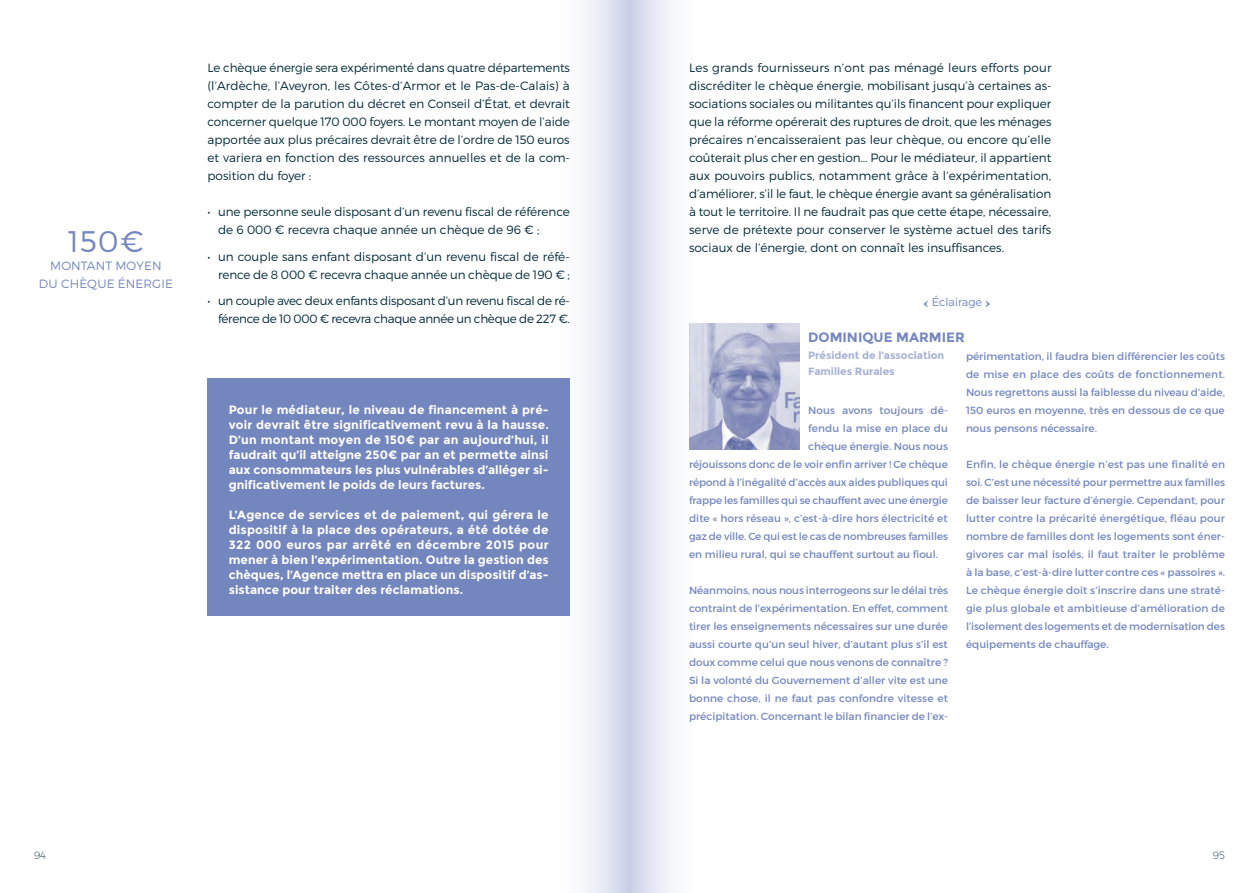
<style>
.page{position:relative;width:1259px;height:893px;background:#fff}
.page>*{position:absolute;margin:0;border:0;box-sizing:border-box;transform-origin:0 0}
.Chiffres_clés___marg{font:300 29.7px "Montserrat";color:#7486be}
.Titre_focus{font:700 13.5px "Montserrat";color:#7486be}
.Texte_courant{font:300 12px/18px "Montserrat";color:#002836;text-align:justify}
.texte_courant_focus{font:700 12px/15px "Montserrat";color:#fff;text-align:justify}
.Texte_courant-2{font:300 12px/18px "Montserrat";letter-spacing:-.025em;color:#002836;text-align:right}
.Chiffres_clés___marg-2{font:300 12px "Montserrat";letter-spacing:.01em;color:#7486be}
._03_petit_TITRE{font:300 11.25px "Montserrat";color:#7486be}
.ITW-DEF{font:10.5px/18px "Montserrat";color:#7486be;text-align:justify}
.petit_ITW{font:700 10.5px/16.5px "Montserrat";color:#a5b0d4}
.t1{font:200 10.5px "Montserrat";color:#002836}
.s1{font-family:"Butler";font-weight:900;font-size:15px}
</style>
<div class="page">
<svg style="left:587px;top:0;width:129px;height:893px"></svg>
<div style="left:207px;top:378px;width:363px;height:238px;background:#7486be"></div>
<img style="left:689px;top:324px;width:110px;height:126px">
<p class="Texte_courant" style="left:689px;top:59px;width:364px">Les grands fournisseurs n’ont pas ménagé leurs efforts pour discréditer le chèque énergie, mobilisant jusqu’à certaines as&shy;sociations sociales ou militantes qu’ils financent pour expliquer que la réforme opérerait des ruptures de droit, que les ménages précaires n’encaisseraient pas leur chèque, ou encore qu’elle coûterait plus cher en gestion... Pour le médiateur, il appartient aux pouvoirs publics, notamment grâce à l’expérimentation, d’améliorer, s’il le faut, le chèque énergie avant sa généralisation à tout le territoire. Il ne faudrait pas que cette étape, nécessaire, serve de prétexte pour conserver le système actuel des tarifs</p>
<p class="Texte_courant" style="left:207px;top:59px;width:364px">Le chèque énergie sera expérimenté dans quatre départements (l’Ardèche, l’Aveyron, les Côtes-d’Armor et le Pas-de-Calais) à compter de la parution du décret en Conseil d’État, et devrait concerner quelque 170 000 foyers. Le montant moyen de l’aide apportée aux plus précaires devrait être de l’ordre de 150 euros et variera en fonction des ressources annuelles et de la com&shy;position du foyer :</p>
<p class="Texte_courant" style="left:218px;top:203px;width:353px;text-indent:-10px">• une personne seule disposant d’un revenu fiscal de référence de 6 000 € recevra chaque année un chèque de 96 € ;</p>
<p class="Texte_courant" style="left:207px;top:247px;width:364px;text-align:right">• un couple sans enfant disposant d’un revenu fiscal de réfé&shy;rence de 8 000 € recevra chaque année un chèque de 190 € ;</p>
<p class="Texte_courant-2" style="left:207px;top:292px;width:364px">• un couple avec deux enfants disposant d’un revenu fiscal de ré&shy;férence de 10 000 € recevra chaque année un chèque de 227 €.</p>
<p class="Chiffres_clés___marg" style="left:68px;top:223px;width:77px">150€</p>
<p class="Texte_courant" style="left:689px;top:239px;width:316px">sociaux de l’énergie, dont on connaît les insuffisances.</p>
<p class="Chiffres_clés___marg-2" style="left:50px;top:258px;width:113px">MONTANT MOYEN</p>
<p class="Chiffres_clés___marg-2" style="left:39px;top:276px;width:135px">DU CHÈQUE ÉNERGIE</p>
<p class="_03_petit_TITRE" style="left:923px;top:295px;width:70px"><span class="s1">‹</span> Éclairage <span class="s1">›</span></p>
<p class="texte_courant_focus" style="left:229px;top:403px;width:321px">Pour le médiateur, le niveau de financement à pré&shy;voir devrait être significativement revu à la hausse.<br>D’un montant moyen de 150€ par an aujourd’hui, il faudrait qu’il atteigne 250€ par an et permette ainsi aux consommateurs les plus vulnérables d’alléger si&shy;gnificativement le poids de leurs factures.</p>
<p class="texte_courant_focus" style="left:229px;top:508px;width:321px">L’Agence de services et de paiement, qui gérera le dispositif à la place des opérateurs, a été dotée de 322 000 euros par arrêté en décembre 2015 pour mener à bien l’expérimentation. Outre la gestion des chèques, l’Agence mettra en place un dispositif d’as&shy;sistance pour traiter des réclamations.</p>
<p class="Titre_focus" style="left:808px;top:329px;width:158px">DOMINIQUE MARMIER</p>
<p class="petit_ITW" style="left:808px;top:347px;width:138px">Président de l’association<br>Familles Rurales</p>
<p class="ITW-DEF" style="left:808px;top:401px;width:141px">Nous avons toujours dé-</p>
<p class="ITW-DEF" style="left:808px;top:419px;width:141px">fendu la mise en place du</p>
<p class="ITW-DEF" style="left:808px;top:437px;width:141px">chèque énergie. Nous nous</p>
<p class="ITW-DEF" style="left:689px;top:455px;width:260px">réjouissons donc de le voir enfin arriver ! Ce chèque</p>
<p class="ITW-DEF" style="left:689px;top:473px;width:260px">répond à l’inégalité d’accès aux aides publiques qui</p>
<p class="ITW-DEF" style="left:689px;top:491px;width:260px">frappe les familles qui se chauffent avec une énergie</p>
<p class="ITW-DEF" style="left:689px;top:509px;width:260px">dite « hors réseau », c’est-à-dire hors électricité et</p>
<p class="ITW-DEF" style="left:689px;top:527px;width:260px">gaz de ville. Ce qui est le cas de nombreuses familles</p>
<p class="ITW-DEF" style="left:689px;top:545px;width:251px">en milieu rural, qui se chauffent surtout au fioul.</p>
<p class="ITW-DEF" style="left:689px;top:581px;width:260px">Néanmoins, nous nous interrogeons sur le délai très contraint de l’expérimentation. En effet, comment tirer les enseignements nécessaires sur une durée aussi courte qu’un seul hiver, d’autant plus s’il est doux comme celui que nous venons de connaître ?<br>Si la volonté du Gouvernement d’aller vite est une bonne chose, il ne faut pas confondre vitesse et précipitation. Concernant le bilan financier de l’ex-</p>
<p class="ITW-DEF" style="left:966px;top:347px;width:260px">périmentation, il faudra bien différencier les coûts de mise en place des coûts de fonctionnement.<br>Nous regrettons aussi la faiblesse du niveau d’aide, 150 euros en moyenne, très en dessous de ce que nous pensons nécessaire.</p>
<p class="ITW-DEF" style="left:966px;top:455px;width:260px">Enfin, le chèque énergie n’est pas une finalité en soi. C’est une nécessité pour permettre aux familles de baisser leur facture d’énergie. Cependant, pour lutter contre la précarité énergétique, fléau pour nombre de familles dont les logements sont éner&shy;givores car mal isolés, il faut traiter le problème à la base, c’est-à-dire lutter contre ces « passoires ».<br>Le chèque énergie doit s’inscrire dans une straté&shy;gie plus globale et ambitieuse d’amélioration de l’isolement des logements et de modernisation des équipements de chauffage.</p>
<p class="t1" style="left:34px;top:849px;width:14px">94</p>
<p class="t1" style="left:1213px;top:849px;width:14px">95</p>
</div>
